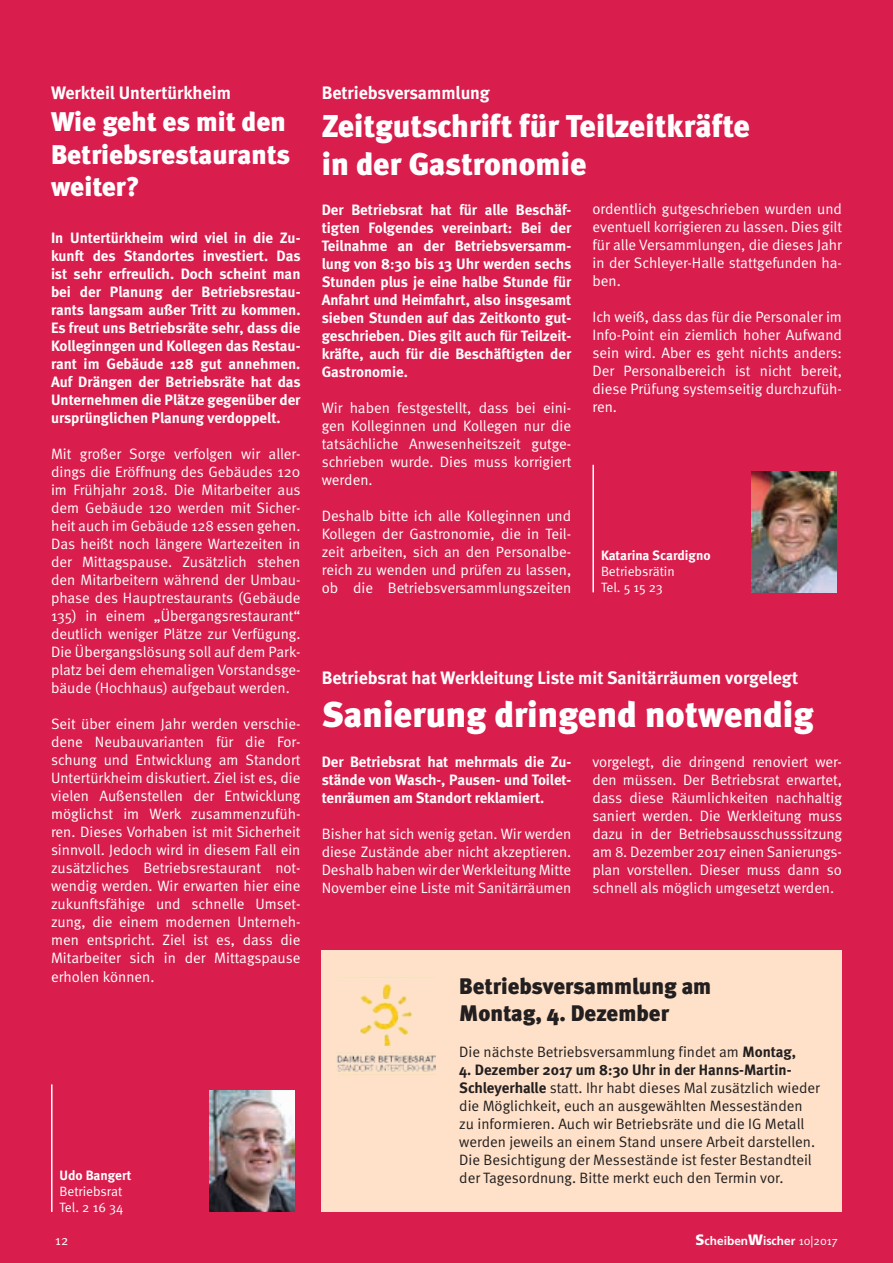
<style>
.page{position:relative;width:893px;height:1263px;background:#d91d4d}
.page>*{position:absolute;margin:0;border:0;box-sizing:border-box;transform-origin:0 0}
.t1{font:900 36px "Meta";color:#fff}
.t2{font:900 31.5px/37.8px "Meta";color:#fff}
.t3{font:900 27px/32.4px "Meta";color:#fff}
.t4{font:900 22.5px/27px "Meta";color:#231f20}
.t5{font:700 18px "Meta";color:#fff}
.t6{font:15px/18px "Meta Normal";letter-spacing:-.005em;color:#fff;text-align:justify}
.t7{font:700 15px/18px "Meta";letter-spacing:-.005em;color:#fff;text-align:justify}
.t8{font:15px/18px "Meta Normal";color:#231f20}
.t9{font:700 15px "Meta";color:#231f20}
.t10{font:13.5px/16.2px "Meta Normal";color:#fff}
.t11{font:700 13.5px "Meta";color:#fff}
.t12{font:700 12px "Frutiger";color:#fff}
.s1{font-family:"Meta";font-weight:700}
.s2{font-weight:900;font-size:15px}
.s3{font-family:"Meta Normal";font-weight:400}
</style>
<div class="page">
<hr style="left:51px;top:1084px;width:2px;height:128px;background:#fff">
<img style="left:210px;top:1091px;width:85px;height:121px">
<hr style="left:592px;top:465px;width:2px;height:127px;background:#fff">
<img style="left:751px;top:471px;width:85px;height:121px">
<div style="left:322px;top:951px;width:520px;height:261px;background:#fee1c8"></div>
<img style="left:337px;top:977px;width:99px;height:98px">
<p class="t5" style="left:51px;top:82px;width:182px">Werkteil Untertürkheim</p>
<h3 class="t3" style="left:51px;top:106px;width:241px">Wie geht es mit den<br>Betriebsrestaurants weiter?</h3>
<p class="t7" style="left:51px;top:229px;width:251px">In Untertürkheim wird viel in die Zu&shy;kunft des Standortes investiert. Das ist sehr erfreulich. Doch scheint man bei der Planung der Betriebsrestau&shy;rants langsam außer Tritt zu kommen.<br>Es freut uns Betriebsräte sehr, dass die Kolleginngen und Kollegen das Restau&shy;rant im Gebäude 128 gut annehmen.<br>Auf Drängen der Betriebsräte hat das Unternehmen die Plätze gegenüber der ursprünglichen Planung verdoppelt.</p>
<p class="t6" style="left:51px;top:445px;width:251px">Mit großer Sorge verfolgen wir aller&shy;dings die Eröffnung des Gebäudes 120 im Frühjahr 2018. Die Mitarbeiter aus dem Gebäude 120 werden mit Sicher&shy;heit auch im Gebäude 128 essen gehen.<br>Das heißt noch längere Wartezeiten in der Mittagspause. Zusätzlich stehen den Mitarbeitern während der Umbau&shy;phase des Hauptrestaurants (Gebäude 135) in einem „Übergangsrestaurant“ deutlich weniger Plätze zur Verfügung.<br>Die Übergangslösung soll auf dem Park&shy;platz bei dem ehemaligen Vorstandsge&shy;bäude (Hochhaus) aufgebaut werden.</p>
<p class="t6" style="left:51px;top:715px;width:251px">Seit über einem Jahr werden verschie&shy;dene Neubauvarianten für die For&shy;schung und Entwicklung am Standort Untertürkheim diskutiert. Ziel ist es, die vielen Außenstellen der Entwicklung möglichst im Werk zusammenzufüh&shy;ren. Dieses Vorhaben ist mit Sicherheit sinnvoll. Jedoch wird in diesem Fall ein zusätzliches Betriebsrestaurant not&shy;wendig werden. Wir erwarten hier eine zukunftsfähige und schnelle Umset&shy;zung, die einem modernen Unterneh&shy;men entspricht. Ziel ist es, dass die Mitarbeiter sich in der Mittagspause erholen können.</p>
<p class="t11" style="left:60px;top:1167px;width:73px">Udo Bangert</p>
<p class="t10" style="left:60px;top:1183px;width:65px">Betriebsrat<br>Tel. 2 16 34</p>
<p class="t5" style="left:322px;top:82px;width:170px">Betriebsversammlung</p>
<h2 class="t2" style="left:322px;top:107px;width:430px">Zeitgutschrift für Teilzeitkräfte in der Gastronomie</h2>
<p class="t6" style="left:592px;top:199px;width:251px">ordentlich gutgeschrieben wurden und eventuell korrigieren zu lassen. Dies gilt für alle Versammlungen, die dieses Jahr in der Schleyer-Halle stattgefunden ha&shy;ben.</p>
<p class="t6" style="left:592px;top:307px;width:251px">Ich weiß, dass das für die Personaler im Info-Point ein ziemlich hoher Aufwand sein wird. Aber es geht nichts anders:<br>Der Personalbereich ist nicht bereit, diese Prüfung systemseitig durchzufüh&shy;ren.</p>
<p class="t7" style="left:322px;top:200px;width:251px">Der Betriebsrat hat für alle Beschäf&shy;tigten Folgendes vereinbart: Bei der Teilnahme an der Betriebsversamm&shy;lung von 8:30 bis 13 Uhr werden sechs Stunden plus je eine halbe Stunde für Anfahrt und Heimfahrt, also insgesamt sieben Stunden auf das Zeitkonto gut&shy;geschrieben. Dies gilt auch für Teilzeit&shy;kräfte, auch für die Beschäftigten der Gastronomie.</p>
<p class="t6" style="left:322px;top:398px;width:251px">Wir haben festgestellt, dass bei eini&shy;gen Kolleginnen und Kollegen nur die tatsächliche Anwesenheitszeit gutge&shy;schrieben wurde. Dies muss korrigiert werden.</p>
<p class="t6" style="left:322px;top:506px;width:251px">Deshalb bitte ich alle Kolleginnen und Kollegen der Gastronomie, die in Teil&shy;zeit arbeiten, sich an den Personalbe&shy;reich zu wenden und prüfen zu lassen, ob die Betriebsversammlungszeiten</p>
<p class="t11" style="left:601px;top:547px;width:111px">Katarina Scardigno</p>
<p class="t10" style="left:601px;top:563px;width:75px">Betriebsrätin<br>Tel. 5 15 23</p>
<p class="t5" style="left:322px;top:667px;width:478px">Betriebsrat hat Werkleitung Liste mit Sanitärräumen vorgelegt</p>
<h1 class="t1" style="left:322px;top:693px;width:493px">Sanierung dringend notwendig</h1>
<p class="t6" style="left:592px;top:752px;width:251px">vorgelegt, die dringend renoviert wer&shy;den müssen. Der Betriebsrat erwartet, dass diese Räumlichkeiten nachhaltig saniert werden. Die Werkleitung muss dazu in der Betriebsausschusssitzung am 8. Dezember 2017 einen Sanierungs&shy;plan vorstellen. Dieser muss dann so schnell als möglich umgesetzt werden.</p>
<p class="t7" style="left:322px;top:752px;width:251px">Der Betriebsrat hat mehrmals die Zu&shy;stände von Wasch-, Pausen- und Toilet&shy;tenräumen am Standort reklamiert.</p>
<p class="t6" style="left:322px;top:824px;width:251px">Bisher hat sich wenig getan. Wir werden diese Zustände aber nicht akzeptieren.<br>Deshalb haben wir der Werkleitung Mitte November eine Liste mit Sanitärräumen</p>
<h3 class="t4" style="left:459px;top:972px;width:254px">Betriebsversammlung am<br>Montag, 4. Dezember</h3>
<p class="t8" style="left:459px;top:1042px;width:338px">Die nächste Betriebsversammlung findet am <span class="s1">Montag,</span></p>
<p class="t9" style="left:459px;top:1060px;width:334px">4. Dezember 2017 um 8:30 Uhr in der Hanns-Martin-</p>
<p class="t8" style="left:459px;top:1078px;width:362px"><span class="s1">Schleyerhalle</span> statt. Ihr habt dieses Mal zusätzlich wieder die Möglichkeit, euch an ausgewählten Messeständen zu informieren. Auch wir Betriebsräte und die IG Metall werden jeweils an einem Stand unsere Arbeit darstellen.<br>Die Besichtigung der Messestände ist fester Bestandteil der Tagesordnung. Bitte merkt euch den Termin vor.</p>
<p class="t10" style="left:55px;top:1232px;width:15px">12</p>
<p class="t12" style="left:696px;top:1234px;width:144px"><span class="s2">S</span>cheiben<span class="s2">W</span>ischer <span class="s3">10|2017</span></p>
</div>
